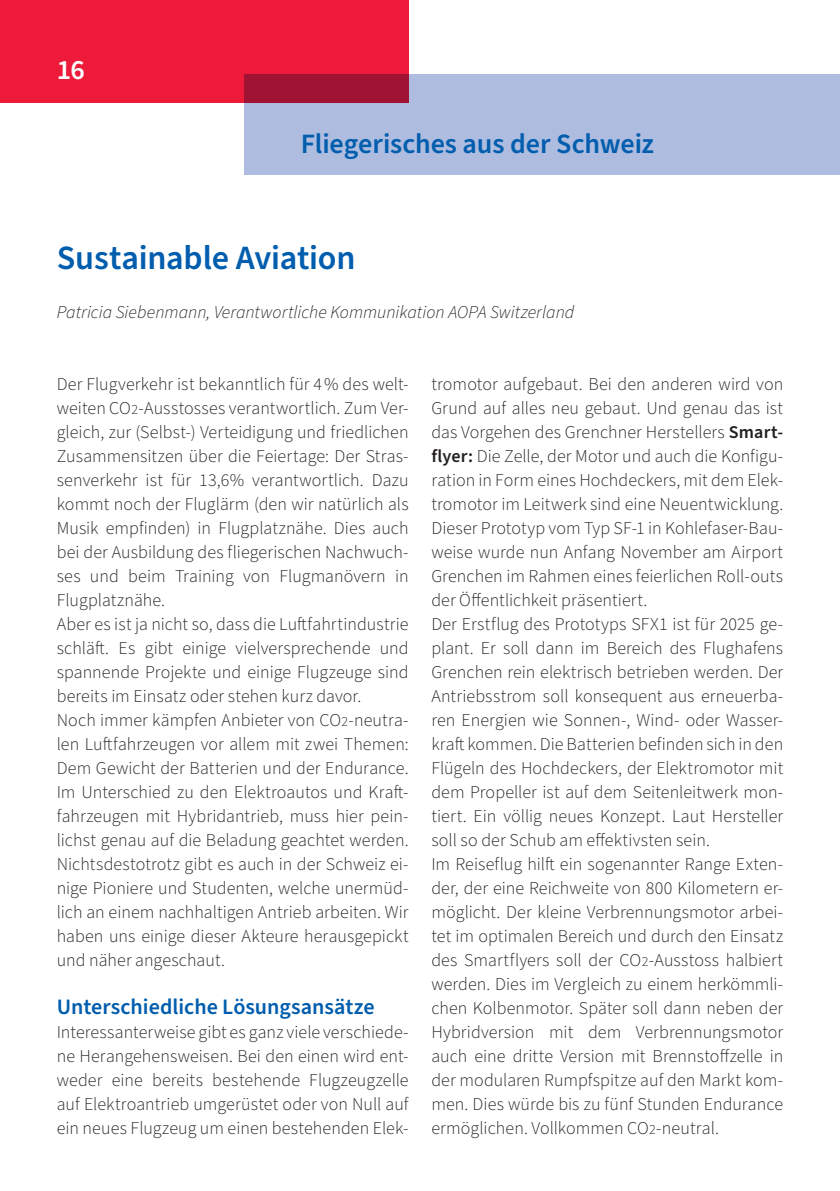
<style>
.page{position:relative;width:840px;height:1191px;background:#fff}
.page>*{position:absolute;margin:0;border:0;box-sizing:border-box;transform-origin:0 0}
.t1{font:600 34px "Source Sans Pro";letter-spacing:-.005em;color:#015dad}
.t2{font:600 28px "Source Sans Pro";letter-spacing:-.005em;color:#015dad}
.t3{font:600 28px "Source Sans Pro";color:#fff}
.t4{font:600 22px "Source Sans Pro";color:#015dad}
.t5{font:300 18px/24px "Source Sans Pro";letter-spacing:.005em;color:#231f20}
.t6{font:italic 300 18px "Source Sans Pro";color:#231f20}
.s1{font-size:14px}
.s2{font-weight:600}
</style>
<div class="page">
<div style="left:0;top:0;width:408px;height:102px;background:#ed1a3a"></div>
<div style="left:244px;top:74px;width:595px;height:100px;background:#aebcdf"></div>
<h2 class="t3" style="left:57px;top:51px;width:30px">16</h2>
<h2 class="t2" style="left:300px;top:125px;width:354px">Fliegerisches aus der Schweiz</h2>
<h1 class="t1" style="left:57px;top:235px;width:300px">Sustainable Aviation</h1>
<p class="t6" style="left:57px;top:300px;width:519px">Patricia Siebenmann, Verantwortliche Kommunikation AOPA Switzerland</p>
<p class="t5" style="left:57px;top:372px;width:353px">Der Flugverkehr ist bekanntlich für 4 % des welt&shy;weiten CO<span class="s1">2</span>-Ausstosses verantwortlich. Zum Ver&shy;gleich, zur (Selbst-) Verteidigung und friedlichen Zusammensitzen über die Feiertage: Der Stras&shy;senverkehr ist für 13,6% verantwortlich. Dazu kommt noch der Fluglärm (den wir natürlich als Musik empfinden) in Flugplatznähe. Dies auch bei der Ausbildung des fliegerischen Nachwuch&shy;ses und beim Training von Flugmanövern in Flugplatznähe.<br>Aber es ist ja nicht so, dass die Luftfahrtindustrie schläft. Es gibt einige vielversprechende und spannende Projekte und einige Flugzeuge sind bereits im Einsatz oder stehen kurz davor.<br>Noch immer kämpfen Anbieter von CO<span class="s1">2</span>-neutra&shy;len Luftfahrzeugen vor allem mit zwei Themen:<br>Dem Gewicht der Batterien und der Endurance.<br>Im Unterschied zu den Elektroautos und Kraft&shy;fahrzeugen mit Hybridantrieb, muss hier pein&shy;lichst genau auf die Beladung geachtet werden.<br>Nichtsdestotrotz gibt es auch in der Schweiz ei&shy;nige Pioniere und Studenten, welche unermüd&shy;lich an einem nachhaltigen Antrieb arbeiten. Wir haben uns einige dieser Akteure herausgepickt und näher angeschaut.</p>
<p class="t4" style="left:57px;top:992px;width:319px">Unterschiedliche Lösungsansätze</p>
<p class="t5" style="left:57px;top:1020px;width:353px;text-align:justify">Interessanterweise gibt es ganz viele verschiede&shy;ne Herangehensweisen. Bei den einen wird ent&shy;weder eine bereits bestehende Flugzeugzelle auf Elektroantrieb umgerüstet oder von Null auf ein neues Flugzeug um einen bestehenden Elek-</p>
<p class="t5" style="left:431px;top:372px;width:353px">tromotor aufgebaut. Bei den anderen wird von Grund auf alles neu gebaut. Und genau das ist das Vorgehen des Grenchner Herstellers <span class="s2">Smart&shy;flyer:</span> Die Zelle, der Motor und auch die Konfigu&shy;ration in Form eines Hochdeckers, mit dem Elek&shy;tromotor im Leitwerk sind eine Neuentwicklung.<br>Dieser Prototyp vom Typ SF-1 in Kohlefaser-Bau&shy;weise wurde nun Anfang November am Airport Grenchen im Rahmen eines feierlichen Roll-outs der Öffentlichkeit präsentiert.<br>Der Erstflug des Prototyps SFX1 ist für 2025 ge&shy;plant. Er soll dann im Bereich des Flughafens Grenchen rein elektrisch betrieben werden. Der Antriebsstrom soll konsequent aus erneuerba&shy;ren Energien wie Sonnen-, Wind- oder Wasser&shy;kraft kommen. Die Batterien befinden sich in den Flügeln des Hochdeckers, der Elektromotor mit dem Propeller ist auf dem Seitenleitwerk mon&shy;tiert. Ein völlig neues Konzept. Laut Hersteller soll so der Schub am effektivsten sein.<br>Im Reiseflug hilft ein sogenannter Range Exten&shy;der, der eine Reichweite von 800 Kilometern er&shy;möglicht. Der kleine Verbrennungsmotor arbei&shy;tet im optimalen Bereich und durch den Einsatz des Smartflyers soll der CO<span class="s1">2</span>-Ausstoss halbiert werden. Dies im Vergleich zu einem herkömmli&shy;chen Kolbenmotor. Später soll dann neben der Hybridversion mit dem Verbrennungsmotor auch eine dritte Version mit Brennstoffzelle in der modularen Rumpfspitze auf den Markt kom&shy;men. Dies würde bis zu fünf Stunden Endurance ermöglichen. Vollkommen CO<span class="s1">2</span>-neutral.</p>
</div>
